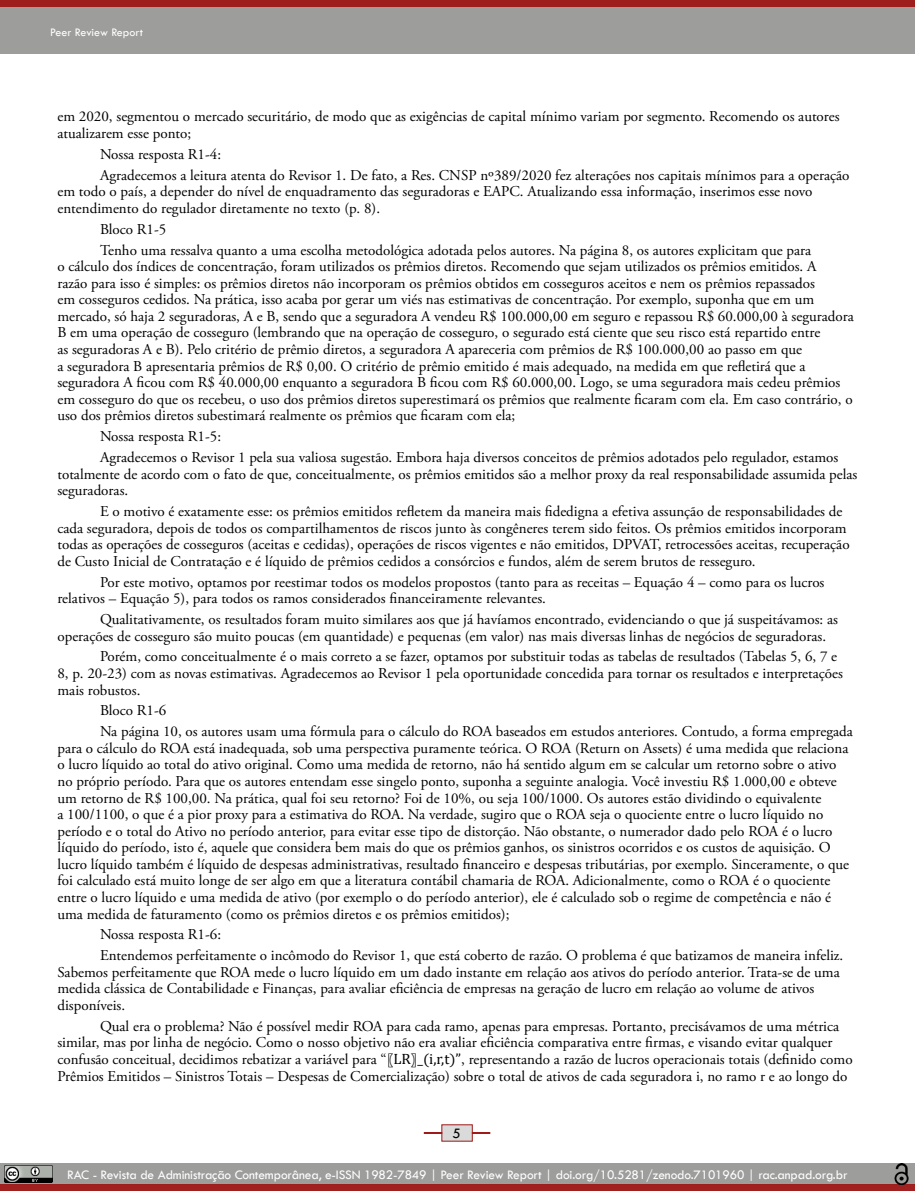
<style>
.page{position:relative;width:915px;height:1191px;background:#fff}
.page>*{position:absolute;margin:0;border:0;box-sizing:border-box;transform-origin:0 0}
.t1{font:15px/16.5px "Adobe Garamond Pro";color:#000}
.t2{font:15px "Tw Cen";color:#000}
.t3{font:13.5px "Tw Cen";letter-spacing:-.01em;color:#fff}
.t4{font:12px "Tw Cen";color:#fff}
.s1{font-family:"Cambria Math"}
</style>
<div class="page">
<div style="left:0;top:0;width:914px;height:54px;background:#9d9d9c"></div>
<div style="left:0;top:0;width:914px;height:7px;background:#9d1a18"></div>
<svg style="left:423px;top:1124px;width:68px;height:18px"></svg>
<div style="left:0;top:1163px;width:914px;height:21px;background:#9d9d9c"></div>
<div style="left:0;top:1184px;width:914px;height:7px;background:#a0211f"></div>
<img style="left:5px;top:1165px;width:47px;height:17px">
<img style="left:894px;top:1163px;width:14px;height:21px">
<p class="t4" style="left:50px;top:25px;width:94px">Peer Review Report</p>
<p class="t1" style="left:57px;top:109px;width:783px">em 2020, segmentou o mercado securitário, de modo que as exigências de capital mínimo variam por segmento. Recomendo os autores atualizarem esse ponto;</p>
<p class="t1" style="left:100px;top:144px;width:750px;line-height:20.9px">Nossa resposta R1-4:<br>Agradecemos a leitura atenta do Revisor 1. De fato, a Res. CNSP nº389/2020 fez alterações nos capitais mínimos para a operação</p>
<p class="t1" style="left:57px;top:184px;width:756px">em todo o país, a depender do nível de enquadramento das seguradoras e EAPC. Atualizando essa informação, inserimos esse novo entendimento do regulador diretamente no texto (p. 8).</p>
<p class="t1" style="left:100px;top:219px;width:712px;line-height:20.9px">Bloco R1-5<br>Tenho uma ressalva quanto a uma escolha metodológica adotada pelos autores. Na página 8, os autores explicitam que para</p>
<p class="t1" style="left:57px;top:259px;width:797px">o cálculo dos índices de concentração, foram utilizados os prêmios diretos. Recomendo que sejam utilizados os prêmios emitidos. A<br>razão para isso é simples: os prêmios diretos não incorporam os prêmios obtidos em cosseguros aceitos e nem os prêmios repassados<br>em cosseguros cedidos. Na prática, isso acaba por gerar um viés nas estimativas de concentração. Por exemplo, suponha que em um mercado, só haja 2 seguradoras, A e B, sendo que a seguradora A vendeu R$ 100.000,00 em seguro e repassou R$ 60.000,00 à seguradora B em uma operação de cosseguro (lembrando que na operação de cosseguro, o segurado está ciente que seu risco está repartido entre<br>as seguradoras A e B). Pelo critério de prêmio diretos, a seguradora A apareceria com prêmios de R$ 100.000,00 ao passo em que<br>a seguradora B apresentaria prêmios de R$ 0,00. O critério de prêmio emitido é mais adequado, na medida em que refletirá que a seguradora A ficou com R$ 40.000,00 enquanto a seguradora B ficou com R$ 60.000,00. Logo, se uma seguradora mais cedeu prêmios em cosseguro do que os recebeu, o uso dos prêmios diretos superestimará os prêmios que realmente ficaram com ela. Em caso contrário, o uso dos prêmios diretos subestimará realmente os prêmios que ficaram com ela;</p>
<p class="t1" style="left:100px;top:426px;width:739px;line-height:20.9px">Nossa resposta R1-5:<br>Agradecemos o Revisor 1 pela sua valiosa sugestão. Embora haja diversos conceitos de prêmios adotados pelo regulador, estamos</p>
<p class="t1" style="left:57px;top:466px;width:801px">totalmente de acordo com o fato de que, conceitualmente, os prêmios emitidos são a melhor proxy da real responsabilidade assumida pelas seguradoras.</p>
<p class="t1" style="left:57px;top:503px;width:793px;text-indent:43px">E o motivo é exatamente esse: os prêmios emitidos refletem da maneira mais fidedigna a efetiva assunção de responsabilidades de cada seguradora, depois de todos os compartilhamentos de riscos junto às congêneres terem sido feitos. Os prêmios emitidos incorporam todas as operações de cosseguros (aceitas e cedidas), operações de riscos vigentes e não emitidos, DPVAT, retrocessões aceitas, recuperação de Custo Inicial de Contratação e é líquido de prêmios cedidos a consórcios e fundos, além de serem brutos de resseguro.</p>
<p class="t1" style="left:57px;top:574px;width:768px;text-indent:43px">Por este motivo, optamos por reestimar todos os modelos propostos (tanto para as receitas – Equação 4 – como para os lucros relativos – Equação 5), para todos os ramos considerados financeiramente relevantes.</p>
<p class="t1" style="left:57px;top:611px;width:781px;text-indent:43px">Qualitativamente, os resultados foram muito similares aos que já havíamos encontrado, evidenciando o que já suspeitávamos: as operações de cosseguro são muito poucas (em quantidade) e pequenas (em valor) nas mais diversas linhas de negócios de seguradoras.</p>
<p class="t1" style="left:57px;top:649px;width:786px;text-indent:43px">Porém, como conceitualmente é o mais correto a se fazer, optamos por substituir todas as tabelas de resultados (Tabelas 5, 6, 7 e<br>8, p. 20-23) com as novas estimativas. Agradecemos ao Revisor 1 pela oportunidade concedida para tornar os resultados e interpretações mais robustos.</p>
<p class="t1" style="left:100px;top:700px;width:754px;line-height:20.9px">Bloco R1-6<br>Na página 10, os autores usam uma fórmula para o cálculo do ROA baseados em estudos anteriores. Contudo, a forma empregada</p>
<p class="t1" style="left:57px;top:740px;width:793px">para o cálculo do ROA está inadequada, sob uma perspectiva puramente teórica. O ROA (Return on Assets) é uma medida que relaciona o lucro líquido ao total do ativo original. Como uma medida de retorno, não há sentido algum em se calcular um retorno sobre o ativo no próprio período. Para que os autores entendam esse singelo ponto, suponha a seguinte analogia. Você investiu R$ 1.000,00 e obteve um retorno de R$ 100,00. Na prática, qual foi seu retorno? Foi de 10%, ou seja 100/1000. Os autores estão dividindo o equivalente<br>a 100/1100, o que é a pior proxy para a estimativa do ROA. Na verdade, sugiro que o ROA seja o quociente entre o lucro líquido no período e o total do Ativo no período anterior, para evitar esse tipo de distorção. Não obstante, o numerador dado pelo ROA é o lucro líquido do período, isto é, aquele que considera bem mais do que os prêmios ganhos, os sinistros ocorridos e os custos de aquisição. O lucro líquido também é líquido de despesas administrativas, resultado financeiro e despesas tributárias, por exemplo. Sinceramente, o que foi calculado está muito longe de ser algo em que a literatura contábil chamaria de ROA. Adicionalmente, como o ROA é o quociente entre o lucro líquido e uma medida de ativo (por exemplo o do período anterior), ele é calculado sob o regime de competência e não é uma medida de faturamento (como os prêmios diretos e os prêmios emitidos);</p>
<p class="t1" style="left:100px;top:924px;width:744px;line-height:20.9px">Nossa resposta R1-6:<br>Entendemos perfeitamente o incômodo do Revisor 1, que está coberto de razão. O problema é que batizamos de maneira infeliz.</p>
<p class="t1" style="left:57px;top:964px;width:783px">Sabemos perfeitamente que ROA mede o lucro líquido em um dado instante em relação aos ativos do período anterior. Trata-se de uma medida clássica de Contabilidade e Finanças, para avaliar eficiência de empresas na geração de lucro em relação ao volume de ativos disponíveis.</p>
<p class="t1" style="left:57px;top:1018px;width:796px;text-indent:43px">Qual era o problema? Não é possível medir ROA para cada ramo, apenas para empresas. Portanto, precisávamos de uma métrica similar, mas por linha de negócio. Como o nosso objetivo não era avaliar eficiência comparativa entre firmas, e visando evitar qualquer confusão conceitual, decidimos rebatizar a variável para “<span class="s1">〖LR〗_(i,r,t)”</span>, representando a razão de lucros operacionais totais (definido como Prêmios Emitidos – Sinistros Totais – Despesas de Comercialização) sobre o total de ativos de cada seguradora i, no ramo r e ao longo do</p>
<p class="t2" style="left:453px;top:1124px;width:10px">5</p>
<p class="t3" style="left:67px;top:1166px;width:781px">RAC - Revista de Administração Contemporânea, e-ISSN 1982-7849 | Peer Review Report | doi.org/10.5281/zenodo.7101960 | rac.anpad.org.br</p>
</div>
